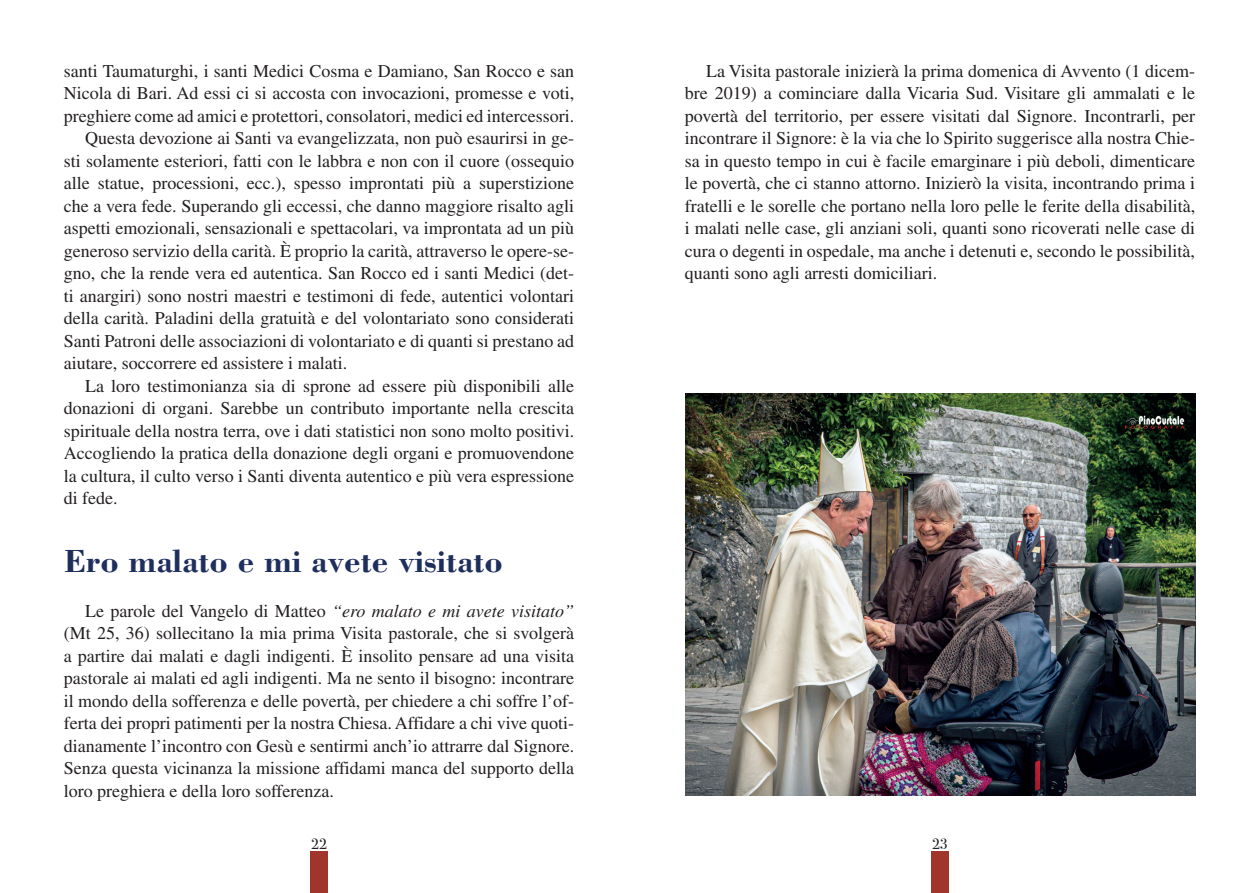
<style>
.page{position:relative;width:1259px;height:893px;background:#fff}
.page>*{position:absolute;margin:0;border:0;box-sizing:border-box;transform-origin:0 0}
.t1{font:700 33px "Bodoni Std";color:#1f2f5d}
.t2{font:18px/22.5px "Times LT Std";color:#231f20;text-align:justify}
.t3{font:15px "Bodoni Svty Two ITCTT";color:#231f20}
.s1{font-style:italic}
</style>
<div class="page">
<div style="left:310px;top:851px;width:17px;height:42px;background:#a1342b"></div>
<div style="left:931px;top:851px;width:17px;height:42px;background:#a1342b"></div>
<img style="left:685px;top:394px;width:510px;height:401px">
<p class="t2" style="left:64px;top:59px;width:512px">santi Taumaturghi, i santi Medici Cosma e Damiano, San Rocco e san</p>
<p class="t2" style="left:64px;top:82px;width:512px">Nicola di Bari. Ad essi ci si accosta con invocazioni, promesse e voti,</p>
<p class="t2" style="left:64px;top:104px;width:512px">preghiere come ad amici e protettori, consolatori, medici ed intercessori.</p>
<p class="t2" style="left:85px;top:127px;width:490px">Questa devozione ai Santi va evangelizzata, non può esaurirsi in ge-</p>
<p class="t2" style="left:64px;top:149px;width:512px">sti solamente esteriori, fatti con le labbra e non con il cuore (ossequio</p>
<p class="t2" style="left:64px;top:172px;width:512px">alle statue, processioni, ecc.), spesso improntati più a superstizione</p>
<p class="t2" style="left:64px;top:194px;width:512px">che a vera fede. Superando gli eccessi, che danno maggiore risalto agli</p>
<p class="t2" style="left:64px;top:217px;width:512px">aspetti emozionali, sensazionali e spettacolari, va improntata ad un più</p>
<p class="t2" style="left:64px;top:239px;width:512px">generoso servizio della carità. È proprio la carità, attraverso le opere-se-</p>
<p class="t2" style="left:64px;top:262px;width:512px">gno, che la rende vera ed autentica. San Rocco ed i santi Medici (det-</p>
<p class="t2" style="left:64px;top:284px;width:512px">ti anargiri) sono nostri maestri e testimoni di fede, autentici volontari</p>
<p class="t2" style="left:64px;top:307px;width:512px">della carità. Paladini della gratuità e del volontariato sono considerati</p>
<p class="t2" style="left:64px;top:329px;width:512px">Santi Patroni delle associazioni di volontariato e di quanti si prestano ad</p>
<p class="t2" style="left:64px;top:352px;width:285px">aiutare, soccorrere ed assistere i malati.</p>
<p class="t2" style="left:85px;top:374px;width:490px">La loro testimonianza sia di sprone ad essere più disponibili alle</p>
<p class="t2" style="left:64px;top:397px;width:512px">donazioni di organi. Sarebbe un contributo importante nella crescita</p>
<p class="t2" style="left:64px;top:419px;width:512px">spirituale della nostra terra, ove i dati statistici non sono molto positivi.</p>
<p class="t2" style="left:64px;top:442px;width:512px">Accogliendo la pratica della donazione degli organi e promuovendone</p>
<p class="t2" style="left:64px;top:464px;width:512px">la cultura, il culto verso i Santi diventa autentico e più vera espressione</p>
<p class="t2" style="left:64px;top:487px;width:55px">di fede.</p>
<h1 class="t1" style="left:64px;top:540px;width:440px">Ero malato e mi avete visitato</h1>
<p class="t2" style="left:64px;top:599px;width:512px;text-indent:21px">Le parole del Vangelo di Matteo <span class="s1">“ero malato e mi avete visitato” </span>(Mt 25, 36) sollecitano la mia prima Visita pastorale, che si svolgerà a partire dai malati e dagli indigenti. È insolito pensare ad una visita pastorale ai malati ed agli indigenti. Ma ne sento il bisogno: incontrare il mondo della sofferenza e delle povertà, per chiedere a chi soffre l’of&shy;ferta dei propri patimenti per la nostra Chiesa. Affidare a chi vive quoti&shy;dianamente l’incontro con Gesù e sentirmi anch’io attrarre dal Signore.<br>Senza questa vicinanza la missione affidami manca del supporto della loro preghiera e della loro sofferenza.</p>
<p class="t2" style="left:685px;top:59px;width:512px;text-indent:21px">La Visita pastorale inizierà la prima domenica di Avvento (1 dicem&shy;bre 2019) a cominciare dalla Vicaria Sud. Visitare gli ammalati e le povertà del territorio, per essere visitati dal Signore. Incontrarli, per incontrare il Signore: è la via che lo Spirito suggerisce alla nostra Chie&shy;sa in questo tempo in cui è facile emarginare i più deboli, dimenticare le povertà, che ci stanno attorno. Inizierò la visita, incontrando prima i fratelli e le sorelle che portano nella loro pelle le ferite della disabilità, i malati nelle case, gli anziani soli, quanti sono ricoverati nelle case di cura o degenti in ospedale, ma anche i detenuti e, secondo le possibilità, quanti sono agli arresti domiciliari.</p>
<p class="t3" style="left:311px;top:831px;width:17px">22</p>
<p class="t3" style="left:932px;top:831px;width:17px">23</p>
</div>
